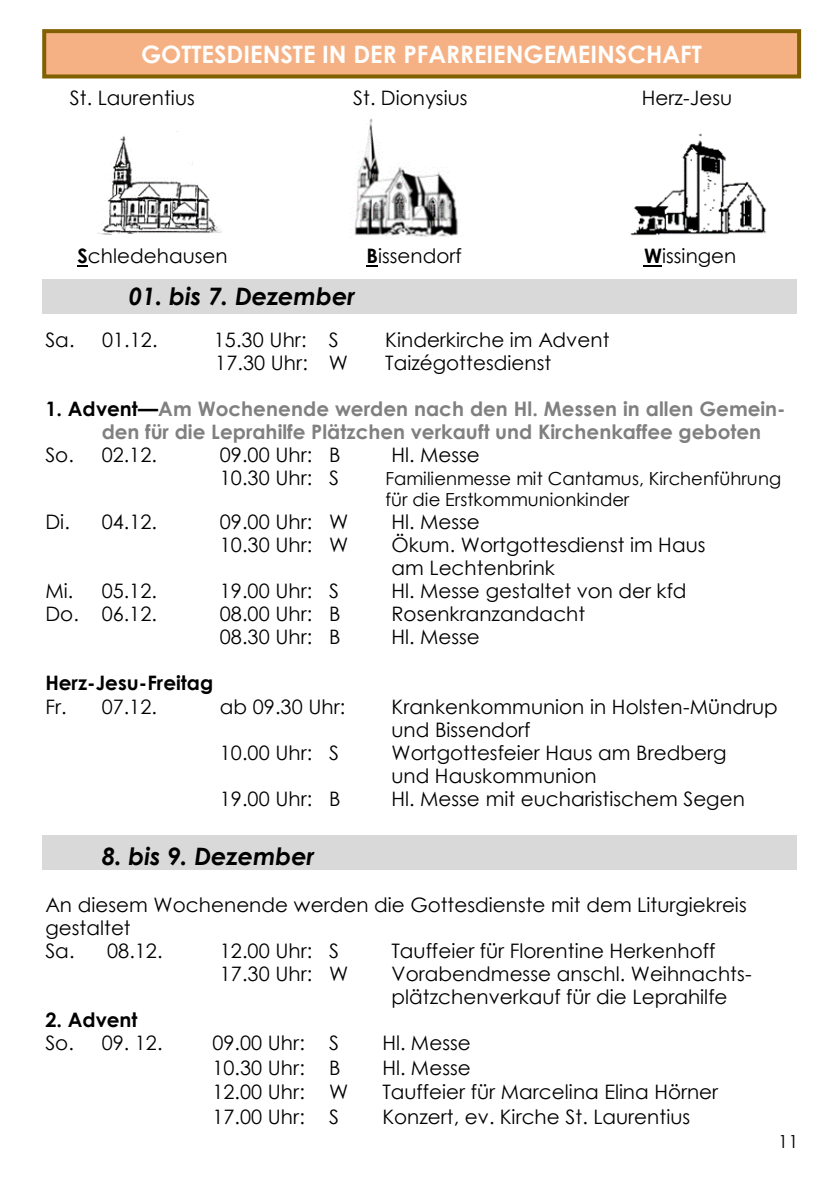
<style>
.page{position:relative;width:840px;height:1191px;background:#fff}
.page>*{position:absolute;margin:0;border:0;box-sizing:border-box;transform-origin:0 0}
.t1{font:700 24px "Century Gothic";color:#fff}
.t2{font:italic 700 24px "Century Gothic";color:#000}
.t3{font:20px/23px "Century Gothic";color:#000}
.t4{font:700 20px/23px "Century Gothic";color:#808080}
.t5{font:700 20px "Century Gothic";color:#000}
.t6{font:18px/21.2px "Century Gothic";color:#000}
.s1{font-weight:700}
.s2{color:#000}
</style>
<div class="page">
<div style="left:42px;top:279px;width:753px;height:34px;background:#d9d9d9"></div>
<div style="left:42px;top:836px;width:753px;height:34px;background:#d9d9d9"></div>
<div style="left:44px;top:31px;width:754px;height:45px;background:#f5b183"></div>
<div style="left:42px;top:29px;width:758px;height:49px;border:4px solid #806000"></div>
<img style="left:97px;top:131px;width:125px;height:104px">
<img style="left:351px;top:118px;width:112px;height:120px">
<img style="left:630px;top:133px;width:137px;height:103px">
<svg style="left:78px;top:265px;width:10px;height:2px"></svg>
<svg style="left:366px;top:265px;width:12px;height:2px"></svg>
<svg style="left:643px;top:265px;width:18px;height:2px"></svg>
<p class="t1" style="left:141px;top:38px;width:562px">GOTTESDIENSTE IN DER PFARREIENGEMEINSCHAFT</p>
<p class="t3" style="left:70px;top:86px;width:126px">St. Laurentius</p>
<p class="t3" style="left:353px;top:86px;width:116px">St. Dionysius</p>
<p class="t3" style="left:641px;top:86px;width:92px">Herz-Jesu</p>
<p class="t3" style="left:78px;top:244px;width:151px"><span class="s1">S</span>chledehausen</p>
<p class="t3" style="left:366px;top:244px;width:97px"><span class="s1">B</span>issendorf</p>
<p class="t3" style="left:643px;top:244px;width:94px"><span class="s1">W</span>issingen</p>
<p class="t2" style="left:129px;top:281px;width:228px">01. bis 7. Dezember</p>
<p class="t3" style="left:45px;top:327px;width:114px">Sa. 01.12.</p>
<p class="t3" style="left:214px;top:327px;width:126px">15.30 Uhr: S</p>
<p class="t3" style="left:385px;top:327px;width:226px">Kinderkirche im Advent</p>
<p class="t3" style="left:215px;top:350px;width:134px">17.30 Uhr: W</p>
<p class="t3" style="left:385px;top:350px;width:167px">Taizégottesdienst</p>
<p class="t4" style="left:102px;top:396px;width:685px;text-indent:-56px"><span class="s2">1. Advent—</span>Am Wochenende werden nach den Hl. Messen in allen Gemein&shy;den für die Leprahilfe Plätzchen verkauft und Kirchenkaffee geboten</p>
<p class="t3" style="left:45px;top:443px;width:113px">So. 02.12.</p>
<p class="t3" style="left:220px;top:443px;width:122px">09.00 Uhr: B</p>
<p class="t3" style="left:391px;top:443px;width:90px">Hl. Messe</p>
<p class="t3" style="left:220px;top:466px;width:121px">10.30 Uhr: S</p>
<p class="t6" style="left:385px;top:467px;width:397px">Familienmesse mit Cantamus, Kirchenführung für die Erstkommunionkinder</p>
<p class="t3" style="left:45px;top:510px;width:113px">Di. 04.12.</p>
<p class="t3" style="left:220px;top:510px;width:130px">09.00 Uhr: W</p>
<p class="t3" style="left:391px;top:510px;width:90px">Hl. Messe</p>
<p class="t3" style="left:220px;top:533px;width:130px">10.30 Uhr: W</p>
<p class="t3" style="left:391px;top:533px;width:315px">Ökum. Wortgottesdienst im Haus am Lechtenbrink</p>
<p class="t3" style="left:45px;top:579px;width:113px">Mi. 05.12.</p>
<p class="t3" style="left:220px;top:579px;width:121px">19.00 Uhr: S</p>
<p class="t3" style="left:391px;top:579px;width:296px">Hl. Messe gestaltet von der kfd</p>
<p class="t3" style="left:45px;top:602px;width:113px">Do. 06.12.</p>
<p class="t3" style="left:220px;top:602px;width:122px">08.00 Uhr: B</p>
<p class="t3" style="left:391px;top:602px;width:195px">Rosenkranzandacht</p>
<p class="t3" style="left:220px;top:625px;width:122px">08.30 Uhr: B</p>
<p class="t3" style="left:391px;top:625px;width:90px">Hl. Messe</p>
<p class="t5" style="left:45px;top:670px;width:169px">Herz-Jesu-Freitag</p>
<p class="t3" style="left:45px;top:694px;width:113px">Fr. 07.12.</p>
<p class="t3" style="left:220px;top:694px;width:127px">ab 09.30 Uhr:</p>
<p class="t3" style="left:391px;top:694px;width:387px">Krankenkommunion in Holsten-Mündrup und Bissendorf</p>
<p class="t3" style="left:220px;top:740px;width:121px">10.00 Uhr: S</p>
<p class="t3" style="left:391px;top:740px;width:336px">Wortgottesfeier Haus am Bredberg und Hauskommunion</p>
<p class="t3" style="left:220px;top:786px;width:122px">19.00 Uhr: B</p>
<p class="t3" style="left:391px;top:786px;width:354px">Hl. Messe mit eucharistischem Segen</p>
<p class="t2" style="left:102px;top:840px;width:214px">8. bis 9. Dezember</p>
<p class="t3" style="left:45px;top:892px;width:702px">An diesem Wochenende werden die Gottesdienste mit dem Liturgiekreis gestaltet</p>
<p class="t3" style="left:45px;top:938px;width:119px">Sa. 08.12.</p>
<p class="t3" style="left:220px;top:938px;width:121px">12.00 Uhr: S</p>
<p class="t3" style="left:391px;top:938px;width:325px">Tauffeier für Florentine Herkenhoff</p>
<p class="t3" style="left:220px;top:961px;width:130px">17.30 Uhr: W</p>
<p class="t3" style="left:391px;top:961px;width:361px">Vorabendmesse anschl. Weihnachts&shy;plätzchenverkauf für die Leprahilfe</p>
<p class="t5" style="left:45px;top:1006px;width:94px">2. Advent</p>
<p class="t3" style="left:45px;top:1031px;width:119px">So. 09. 12.</p>
<p class="t3" style="left:212px;top:1031px;width:128px">09.00 Uhr: S</p>
<p class="t3" style="left:382px;top:1031px;width:90px">Hl. Messe</p>
<p class="t3" style="left:212px;top:1055px;width:130px">10.30 Uhr: B</p>
<p class="t3" style="left:382px;top:1055px;width:90px">Hl. Messe</p>
<p class="t3" style="left:212px;top:1079px;width:137px">12.00 Uhr: W</p>
<p class="t3" style="left:382px;top:1079px;width:337px">Tauffeier für Marcelina Elina Hörner</p>
<p class="t3" style="left:212px;top:1104px;width:128px">17.00 Uhr: S</p>
<p class="t3" style="left:382px;top:1104px;width:309px">Konzert, ev. Kirche St. Laurentius</p>
<p class="t6" style="left:777px;top:1130px;width:22px">11</p>
</div>
